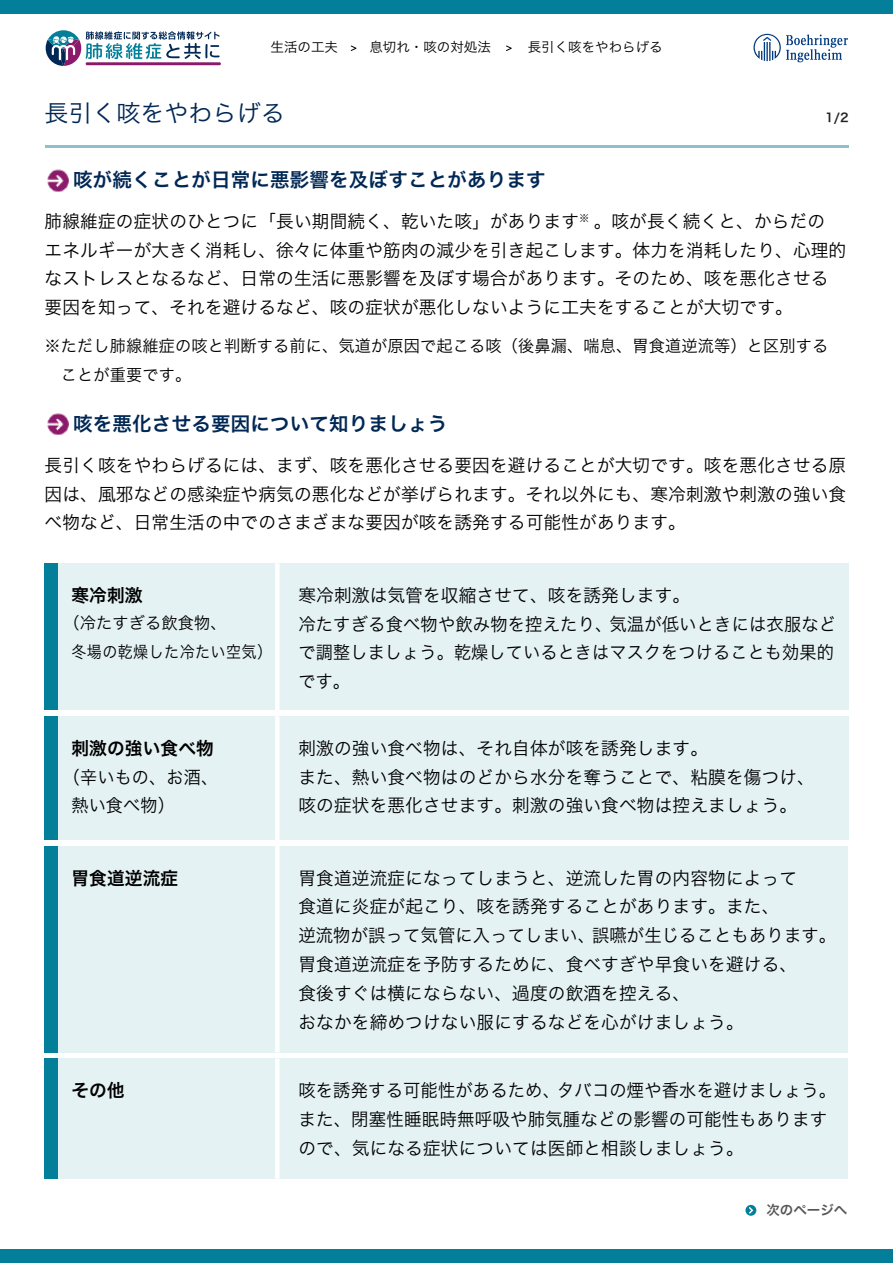
<style>
.page{position:relative;width:893px;height:1263px;background:#fff}
.page>*{position:absolute;margin:0;border:0;box-sizing:border-box;transform-origin:0 0}
.t1{font:24px "Hira Kaku Pro W3";color:#002855}
.t2{font:19.5px "Hira Kaku Pro W6";letter-spacing:.01em;color:#002855}
.t3{font:18px/28.8px "Hira Kaku Pro W3";letter-spacing:.01em;color:#000}
.t4{font:18px/28.8px "Hira Kaku Pro W3";letter-spacing:.01em;color:#000;scale:.96 1}
.t5{font:18px "Hira Kaku Pro W6";letter-spacing:.01em;color:#000}
.t6{font:18px/28.8px "Hira Kaku Pro W3";letter-spacing:.01em;color:#000;scale:.95 1}
.t7{font:16.5px/28.8px "Hira Kaku Pro W3";letter-spacing:.01em;color:#000}
.t8{font:16.5px/28.8px "Hira Kaku Pro W3";letter-spacing:.03em;color:#000}
.t9{font:13.5px "Hira Kaku Pro W3";color:#000}
.t10{font:13.5px "Hira Kaku Pro W6";color:#565656}
.t11{font:12px "Hira Kaku Pro W6";color:#222}
</style>
<div class="page">
<div style="left:45px;top:563px;width:803px;height:147px;background:#e5f2f4"></div>
<div style="left:45px;top:716px;width:803px;height:124px;background:#e5f2f4"></div>
<div style="left:275px;top:563px;width:5px;height:147px;background:#fff"></div>
<div style="left:45px;top:563px;width:13px;height:147px;background:#047f99"></div>
<div style="left:45px;top:846px;width:803px;height:206px;background:#e5f2f4"></div>
<div style="left:275px;top:846px;width:5px;height:206px;background:#fff"></div>
<div style="left:45px;top:846px;width:13px;height:206px;background:#047f99"></div>
<div style="left:45px;top:1058px;width:803px;height:120px;background:#e5f2f4"></div>
<div style="left:275px;top:1058px;width:5px;height:120px;background:#fff"></div>
<div style="left:45px;top:1058px;width:13px;height:120px;background:#047f99"></div>
<div style="left:275px;top:716px;width:5px;height:124px;background:#fff"></div>
<div style="left:45px;top:716px;width:13px;height:124px;background:#047f99"></div>
<hr style="left:86px;top:62px;width:135px;height:3px;background:#8c1a6a">
<svg style="left:46px;top:30px;width:174px;height:36px"></svg>
<div style="left:0;top:0;width:893px;height:14px;background:#047f99"></div>
<hr style="left:45px;top:145px;width:803px;height:3px;background:#90c0cb">
<img style="left:47px;top:169px;width:22px;height:23px">
<img style="left:47px;top:413px;width:22px;height:22px">
<svg style="left:350px;top:45px;width:7px;height:6px"></svg>
<svg style="left:506px;top:45px;width:6px;height:6px"></svg>
<svg style="left:753px;top:34px;width:95px;height:28px"></svg>
<div style="left:0;top:1249px;width:893px;height:14px;background:#047f99"></div>
<svg style="left:745px;top:1205px;width:11px;height:11px"></svg>
<svg style="left:747px;top:1205px;width:7px;height:10px"></svg>
<p class="t9" style="left:271px;top:35px;width:69px">生活の工夫</p>
<p class="t9" style="left:369px;top:35px;width:123px">息切れ・咳の対処法</p>
<p class="t9" style="left:528px;top:35px;width:136px">長引く咳をやわらげる</p>
<h1 class="t1" style="left:45px;top:92px;width:242px">長引く咳をやわらげる</h1>
<p class="t11" style="left:825px;top:107px;width:25px">1/2</p>
<p class="t2" style="left:73px;top:162px;width:474px">咳が続くことが日常に悪影響を及ぼすことがあります</p>
<p class="t3" style="left:45px;top:205px;width:803px">肺線維症の症状のひとつに「長い期間続く、乾いた咳」があります<sup>※</sup> 。咳が長く続くと、からだのエネルギーが大きく消耗し、徐々に体重や筋肉の減少を引き起こします。体力を消耗したり、心理的なストレスとなるなど、日常の生活に悪影響を及ぼす場合があります。そのため、咳を悪化させる要因を知って、それを避けるなど、咳の症状が悪化しないように工夫をすることが大切です。</p>
<p class="t7" style="left:45px;top:330px;width:785px">※ただし肺線維症の咳と判断する前に、気道が原因で起こる咳（後鼻漏、喘息、胃食道逆流等）と区別する　ことが重要です。</p>
<p class="t2" style="left:73px;top:406px;width:376px">咳を悪化させる要因について知りましょう</p>
<p class="t3" style="left:45px;top:449px;width:803px;text-align:justify">長引く咳をやわらげるには、まず、咳を悪化させる要因を避けることが大切です。咳を悪化させる原因は、風邪などの感染症や病気の悪化などが挙げられます。それ以外にも、寒冷刺激や刺激の強い食べ物など、日常生活の中でのさまざまな要因が咳を誘発する可能性があります。</p>
<p class="t5" style="left:71px;top:579px;width:73px">寒冷刺激</p>
<p class="t8" style="left:71px;top:608px;width:202px;text-indent:-8px">（冷たすぎる飲食物、<br>冬場の乾燥した冷たい空気）</p>
<p class="t5" style="left:71px;top:732px;width:144px">刺激の強い食べ物</p>
<p class="t6" style="left:71px;top:761px;width:156px;text-indent:-9px">（辛いもの、お酒、熱い食べ物）</p>
<p class="t3" style="left:298px;top:579px;width:539px">寒冷刺激は気管を収縮させて、咳を誘発します。<br>冷たすぎる食べ物や飲み物を控えたり、気温が低いときには衣服などで調整しましょう。乾燥しているときはマスクをつけることも効果的です。</p>
<p class="t3" style="left:298px;top:732px;width:518px">刺激の強い食べ物は、それ自体が咳を誘発します。<br>また、熱い食べ物はのどから水分を奪うことで、粘膜を傷つけ、咳の症状を悪化させます。刺激の強い食べ物は控えましょう。</p>
<p class="t5" style="left:71px;top:861px;width:108px">胃食道逆流症</p>
<p class="t3" style="left:298px;top:862px;width:539px">胃食道逆流症になってしまうと、逆流した胃の内容物によって<br>食道に炎症が起こり、咳を誘発することがあります。また、<br>逆流物が誤って気管に入ってしまい、誤嚥が生じることもあります。胃食道逆流症を予防するために、食べすぎや早食いを避ける、<br>食後すぐは横にならない、過度の飲酒を控える、<br>おなかを締めつけない服にするなどを心がけましょう。</p>
<p class="t5" style="left:71px;top:1074px;width:55px">その他</p>
<p class="t4" style="left:298px;top:1075px;width:562px">咳を誘発する可能性があるため、タバコの煙や香水を避けましょう。また、閉塞性睡眠時無呼吸や肺気腫などの影響の可能性もありますので、気になる症状については医師と相談しましょう。</p>
<p class="t10" style="left:766px;top:1197px;width:82px">次のページへ</p>
</div>
